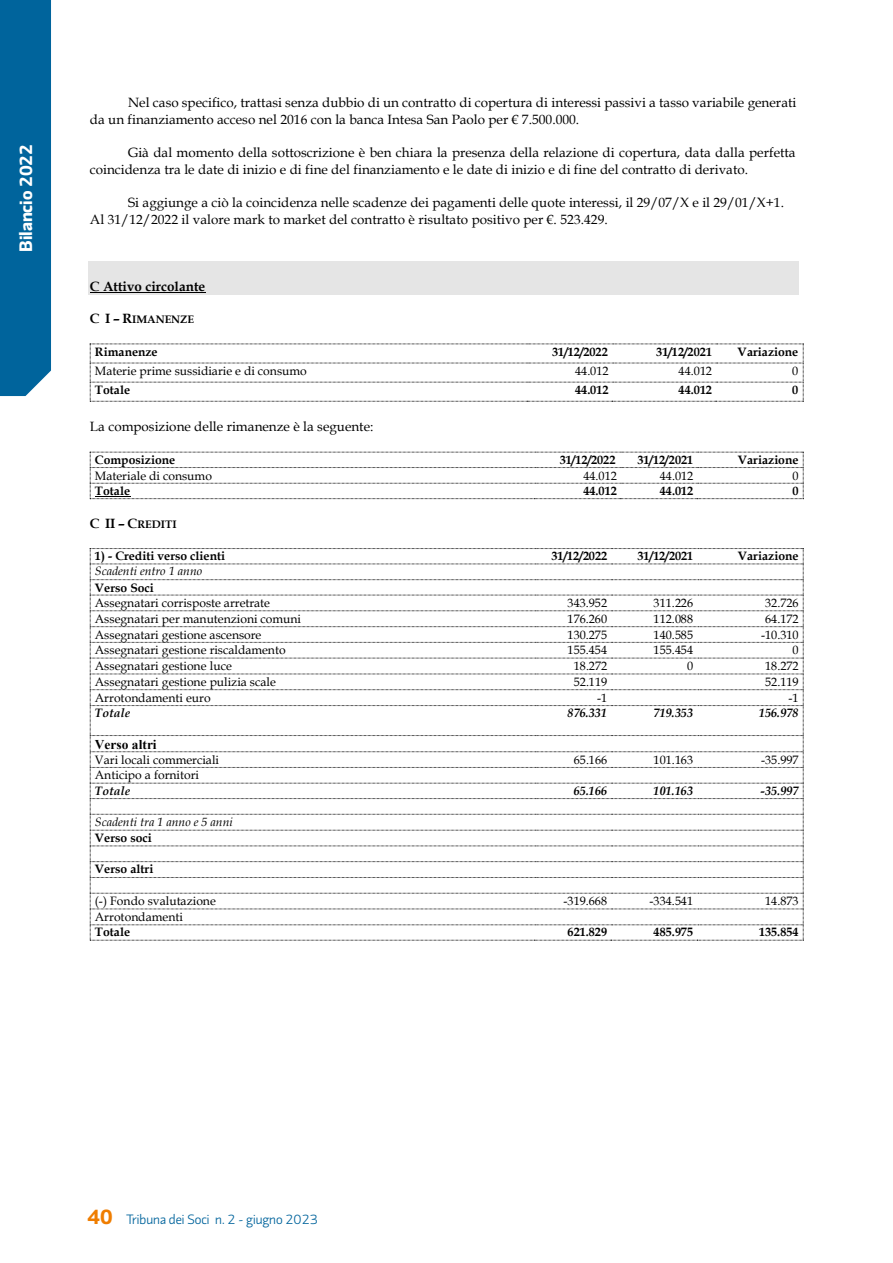
<style>
.page{position:relative;width:893px;height:1263px;background:#fff}
.page>*{position:absolute;margin:0;border:0;box-sizing:border-box;transform-origin:0 0}
.t1{font:700 18px "Divenire";color:#fff}
.t2{font:13.5px/16.8px "Book Antiqua";color:#000}
.t3{font:300 13.5px "Divenire";color:#00649c}
.t4{font:700 13.5px "Book Antiqua";letter-spacing:.005em;color:#000}
.t5{font:700 13.5px "Times New Roman";color:#000}
.t6{font:12.15px "Book Antiqua";color:#000}
.t7{font:700 12.15px "Book Antiqua";color:#000}
.t8{font:italic 700 12.15px "Book Antiqua";letter-spacing:.005em;color:#000}
.t9{font:italic 12.15px "Book Antiqua";color:#000}
.t10{font:700 10.8px "Book Antiqua";color:#000}
.s1{font-size:13.5px}
.s2{font-weight:700;font-size:21px;color:#ef7d00}
</style>
<div class="page">
<div style="left:0;top:0;width:51px;height:396px;background:#00649c"></div>
<div style="left:88px;top:262px;width:710px;height:16px;background:#e5e5e5"></div>
<div style="left:88px;top:278px;width:710px;height:16px;background:#e5e5e5"></div>
<hr style="left:90px;top:292px;width:115px;height:1px;background:#000">
<svg style="left:90px;top:344px;width:714px;height:58px"></svg>
<svg style="left:90px;top:452px;width:714px;height:47px"></svg>
<svg style="left:90px;top:548px;width:714px;height:393px"></svg>
<h1 class="t1" style="left:12px;top:252px;width:109px;rotate:-90deg">Bilancio 2022</h1>
<p class="t2" style="left:90px;top:94px;width:708px;text-indent:38px">Nel caso specifico, trattasi senza dubbio di un contratto di copertura di interessi passivi a tasso variabile generati da un finanziamento acceso nel 2016 con la banca Intesa San Paolo per € 7.500.000.</p>
<p class="t2" style="left:90px;top:144px;width:707px;text-indent:38px">Già dal momento della sottoscrizione è ben chiara la presenza della relazione di copertura, data dalla perfetta coincidenza tra le date di inizio e di fine del finanziamento e le date di inizio e di fine del contratto di derivato.</p>
<p class="t2" style="left:90px;top:194px;width:696px;text-indent:38px">Si aggiunge a ciò la coincidenza nelle scadenze dei pagamenti delle quote interessi, il 29/07/X e il 29/01/X+1.<br>Al 31/12/2022 il valore mark to market del contratto è risultato positivo per €. 523.429.</p>
<p class="t4" style="left:90px;top:277px;width:117px">C Attivo circolante</p>
<p class="t10" style="left:90px;top:312px;width:106px"><span class="s1">C I – R</span>IMANENZE</p>
<p class="t7" style="left:95px;top:343px;width:64px">Rimanenze</p>
<p class="t7" style="left:552px;top:343px;width:57px">31/12/2022</p>
<p class="t7" style="left:656px;top:343px;width:57px">31/12/2021</p>
<p class="t7" style="left:738px;top:343px;width:62px">Variazione</p>
<p class="t6" style="left:95px;top:362px;width:213px">Materie prime sussidiarie e di consumo</p>
<p class="t6" style="left:575px;top:362px;width:35px">44.012</p>
<p class="t6" style="left:679px;top:362px;width:35px">44.012</p>
<p class="t6" style="left:792px;top:362px;width:8px">0</p>
<p class="t7" style="left:95px;top:381px;width:37px">Totale</p>
<p class="t7" style="left:575px;top:381px;width:35px">44.012</p>
<p class="t7" style="left:679px;top:381px;width:35px">44.012</p>
<p class="t7" style="left:792px;top:381px;width:8px">0</p>
<p class="t2" style="left:90px;top:418px;width:285px">La composizione delle rimanenze è la seguente:</p>
<p class="t7" style="left:95px;top:451px;width:82px">Composizione</p>
<p class="t7" style="left:560px;top:451px;width:57px">31/12/2022</p>
<p class="t7" style="left:637px;top:451px;width:57px">31/12/2021</p>
<p class="t7" style="left:738px;top:451px;width:62px">Variazione</p>
<p class="t6" style="left:95px;top:467px;width:119px">Materiale di consumo</p>
<p class="t6" style="left:583px;top:467px;width:35px">44.012</p>
<p class="t6" style="left:660px;top:467px;width:35px">44.012</p>
<p class="t6" style="left:792px;top:467px;width:8px">0</p>
<p class="t7" style="left:95px;top:482px;width:37px">Totale</p>
<p class="t7" style="left:583px;top:482px;width:35px">44.012</p>
<p class="t7" style="left:660px;top:482px;width:35px">44.012</p>
<p class="t7" style="left:792px;top:482px;width:8px">0</p>
<p class="t10" style="left:90px;top:517px;width:88px"><span class="s1">C II – C</span>REDITI</p>
<p class="t7" style="left:95px;top:548px;width:132px">1) - Crediti verso clienti</p>
<p class="t7" style="left:551px;top:548px;width:57px">31/12/2022</p>
<p class="t7" style="left:637px;top:548px;width:57px">31/12/2021</p>
<p class="t7" style="left:738px;top:548px;width:62px">Variazione</p>
<p class="t9" style="left:95px;top:563px;width:109px">Scadenti entro 1 anno</p>
<p class="t7" style="left:95px;top:579px;width:61px">Verso Soci</p>
<p class="t6" style="left:95px;top:594px;width:177px">Assegnatari corrisposte arretrate</p>
<p class="t6" style="left:568px;top:594px;width:41px">343.952</p>
<p class="t6" style="left:654px;top:594px;width:41px">311.226</p>
<p class="t6" style="left:765px;top:594px;width:35px">32.726</p>
<p class="t6" style="left:95px;top:610px;width:208px">Assegnatari per manutenzioni comuni</p>
<p class="t6" style="left:568px;top:610px;width:41px">176.260</p>
<p class="t6" style="left:654px;top:610px;width:41px">112.088</p>
<p class="t6" style="left:765px;top:610px;width:35px">64.172</p>
<p class="t6" style="left:95px;top:626px;width:168px">Assegnatari gestione ascensore</p>
<p class="t6" style="left:568px;top:626px;width:41px">130.275</p>
<p class="t6" style="left:654px;top:626px;width:41px">140.585</p>
<p class="t6" style="left:761px;top:626px;width:39px">-10.310</p>
<p class="t6" style="left:95px;top:642px;width:192px">Assegnatari gestione riscaldamento</p>
<p class="t6" style="left:568px;top:642px;width:41px">155.454</p>
<p class="t6" style="left:654px;top:642px;width:41px">155.454</p>
<p class="t6" style="left:792px;top:642px;width:8px">0</p>
<p class="t6" style="left:95px;top:658px;width:138px">Assegnatari gestione luce</p>
<p class="t6" style="left:574px;top:658px;width:35px">18.272</p>
<p class="t6" style="left:687px;top:658px;width:8px">0</p>
<p class="t6" style="left:765px;top:658px;width:35px">18.272</p>
<p class="t6" style="left:95px;top:673px;width:183px">Assegnatari gestione pulizia scale</p>
<p class="t6" style="left:574px;top:673px;width:35px">52.119</p>
<p class="t6" style="left:765px;top:673px;width:35px">52.119</p>
<p class="t6" style="left:95px;top:689px;width:117px">Arrotondamenti euro</p>
<p class="t6" style="left:597px;top:689px;width:12px">-1</p>
<p class="t6" style="left:788px;top:689px;width:12px">-1</p>
<p class="t8" style="left:95px;top:704px;width:37px">Totale</p>
<p class="t8" style="left:568px;top:704px;width:41px">876.331</p>
<p class="t8" style="left:654px;top:704px;width:41px">719.353</p>
<p class="t8" style="left:759px;top:704px;width:41px">156.978</p>
<p class="t5" style="left:95px;top:735px;width:63px">Verso altri</p>
<p class="t6" style="left:95px;top:751px;width:126px">Vari locali commerciali</p>
<p class="t6" style="left:574px;top:751px;width:35px">65.166</p>
<p class="t6" style="left:654px;top:751px;width:41px">101.163</p>
<p class="t6" style="left:761px;top:751px;width:39px">-35.997</p>
<p class="t6" style="left:95px;top:767px;width:106px">Anticipo a fornitori</p>
<p class="t8" style="left:95px;top:782px;width:37px">Totale</p>
<p class="t8" style="left:574px;top:782px;width:35px">65.166</p>
<p class="t8" style="left:654px;top:782px;width:41px">101.163</p>
<p class="t8" style="left:760px;top:782px;width:40px">-35.997</p>
<p class="t9" style="left:95px;top:813px;width:139px">Scadenti tra 1 anno e 5 anni</p>
<p class="t7" style="left:95px;top:829px;width:58px">Verso soci</p>
<p class="t7" style="left:95px;top:861px;width:60px">Verso altri</p>
<p class="t6" style="left:95px;top:893px;width:122px">(-) Fondo svalutazione</p>
<p class="t6" style="left:564px;top:893px;width:45px">-319.668</p>
<p class="t6" style="left:650px;top:893px;width:45px">-334.541</p>
<p class="t6" style="left:765px;top:893px;width:35px">14.873</p>
<p class="t6" style="left:95px;top:908px;width:90px">Arrotondamenti</p>
<p class="t7" style="left:95px;top:924px;width:37px">Totale</p>
<p class="t7" style="left:568px;top:924px;width:41px">621.829</p>
<p class="t7" style="left:654px;top:924px;width:41px">485.975</p>
<p class="t7" style="left:759px;top:924px;width:41px">135.854</p>
<p class="t3" style="left:88px;top:1209px;width:232px"><span class="s2">40</span> Tribuna dei Soci n. 2 - giugno 2023</p>
</div>
